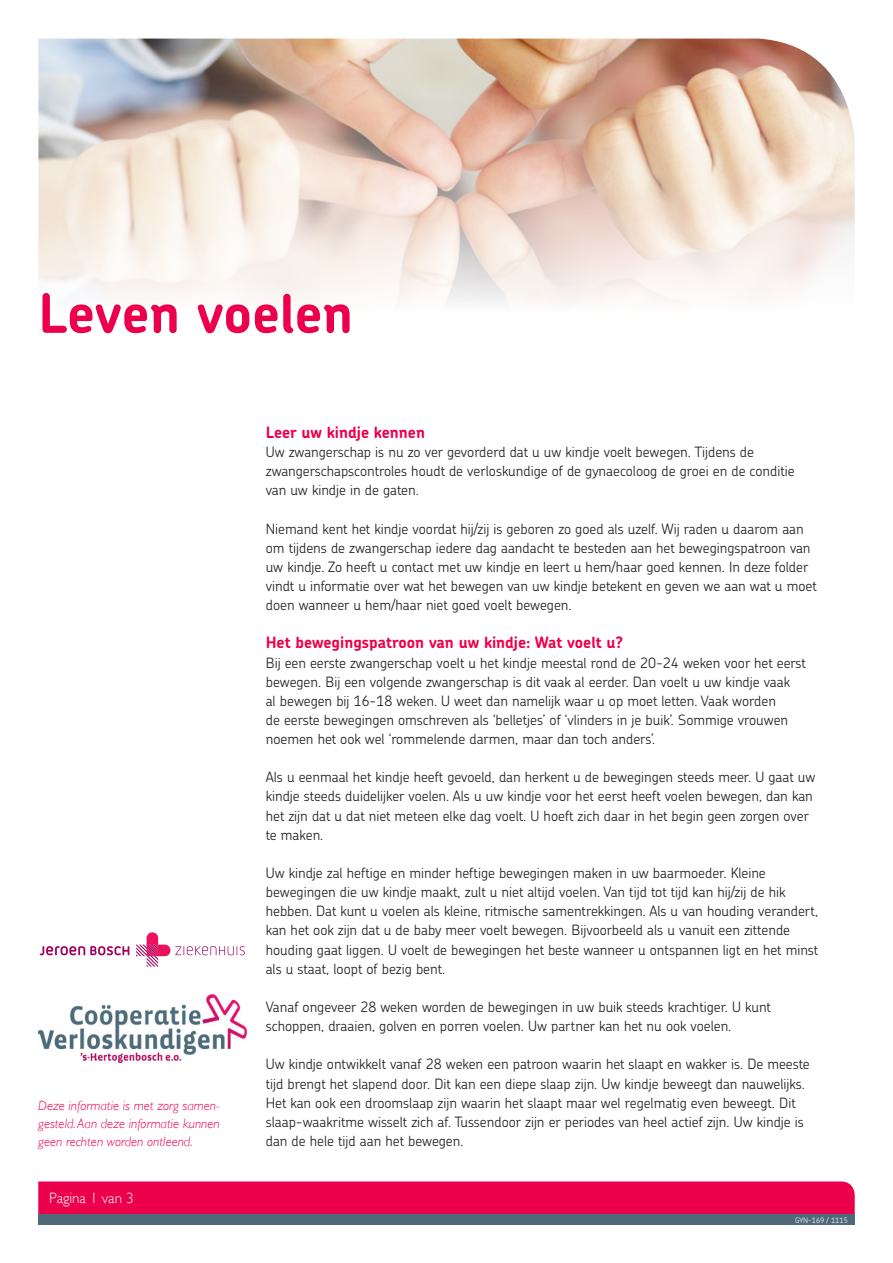
<style>
.page{position:relative;width:893px;height:1263px;background:#fff}
.page>*{position:absolute;margin:0;border:0;box-sizing:border-box;transform-origin:0 0}
.t1{font:700 54px "Chevin";color:#ec004b}
.t2{font:700 15.75px "Chevin";color:#ec004b}
.t3{font:300 15px "Gill Sans";color:#fff}
.t4{font:300 14.25px/19.2px "Chevin";color:#231f20}
.t5{font:italic 300 13.5px/18px "Gill Sans";color:#ec004b;text-align:justify}
.t6{font:300 7.5px "Chevin";color:#fff}
</style>
<div class="page">
<div style="left:38px;top:1181px;width:817px;height:33px;background:#ec004b"></div>
<div style="left:38px;top:1214px;width:817px;height:11px;background:#4e697a"></div>
<img style="left:38px;top:995px;width:209px;height:67px">
<svg style="left:136px;top:932px;width:109px;height:34px"></svg>
<svg style="left:40px;top:946px;width:89px;height:9px"></svg>
<img style="left:38px;top:39px;width:817px;height:263px">
<p class="t1" style="left:38px;top:278px;width:316px">Leven voelen</p>
<p class="t5" style="left:38px;top:1096px;width:183px">Deze informatie is met zorg samen&shy;gesteld. Aan deze informatie kunnen geen rechten worden ontleend.</p>
<p class="t3" style="left:49px;top:1186px;width:86px">Pagina 1 van 3</p>
<p class="t2" style="left:266px;top:422px;width:161px">Leer uw kindje kennen</p>
<p class="t4" style="left:266px;top:442px;width:530px">Uw zwangerschap is nu zo ver gevorderd dat u uw kindje voelt bewegen. Tijdens de zwangerschapscontroles houdt de verloskundige of de gynaecoloog de groei en de conditie van uw kindje in de gaten.</p>
<p class="t4" style="left:266px;top:519px;width:553px">Niemand kent het kindje voordat hij/zij is geboren zo goed als uzelf. Wij raden u daarom aan om tijdens de zwangerschap iedere dag aandacht te besteden aan het bewegingspatroon van uw kindje. Zo heeft u contact met uw kindje en leert u hem/haar goed kennen. In deze folder vindt u informatie over wat het bewegen van uw kindje betekent en geven we aan wat u moet doen wanneer u hem/haar niet goed voelt bewegen.</p>
<p class="t2" style="left:266px;top:632px;width:359px">Het bewegingspatroon van uw kindje: Wat voelt u?</p>
<p class="t4" style="left:266px;top:652px;width:542px">Bij een eerste zwangerschap voelt u het kindje meestal rond de 20-24 weken voor het eerst bewegen. Bij een volgende zwangerschap is dit vaak al eerder. Dan voelt u uw kindje vaak<br>al bewegen bij 16-18 weken. U weet dan namelijk waar u op moet letten. Vaak worden<br>de eerste bewegingen omschreven als ‘belletjes’ of ‘vlinders in je buik’. Sommige vrouwen noemen het ook wel ‘rommelende darmen, maar dan toch anders’.</p>
<p class="t4" style="left:266px;top:767px;width:551px">Als u eenmaal het kindje heeft gevoeld, dan herkent u de bewegingen steeds meer. U gaat uw kindje steeds duidelijker voelen. Als u uw kindje voor het eerst heeft voelen bewegen, dan kan het zijn dat u dat niet meteen elke dag voelt. U hoeft zich daar in het begin geen zorgen over te maken.</p>
<p class="t4" style="left:266px;top:863px;width:554px">Uw kindje zal heftige en minder heftige bewegingen maken in uw baarmoeder. Kleine bewegingen die uw kindje maakt, zult u niet altijd voelen. Van tijd tot tijd kan hij/zij de hik hebben. Dat kunt u voelen als kleine, ritmische samentrekkingen. Als u van houding verandert, kan het ook zijn dat u de baby meer voelt bewegen. Bijvoorbeeld als u vanuit een zittende houding gaat liggen. U voelt de bewegingen het beste wanneer u ontspannen ligt en het minst als u staat, loopt of bezig bent.</p>
<p class="t4" style="left:266px;top:997px;width:507px">Vanaf ongeveer 28 weken worden de bewegingen in uw buik steeds krachtiger. U kunt schoppen, draaien, golven en porren voelen. Uw partner kan het nu ook voelen.</p>
<p class="t4" style="left:266px;top:1054px;width:546px">Uw kindje ontwikkelt vanaf 28 weken een patroon waarin het slaapt en wakker is. De meeste tijd brengt het slapend door. Dit kan een diepe slaap zijn. Uw kindje beweegt dan nauwelijks.<br>Het kan ook een droomslaap zijn waarin het slaapt maar wel regelmatig even beweegt. Dit slaap-waakritme wisselt zich af. Tussendoor zijn er periodes van heel actief zijn. Uw kindje is dan de hele tijd aan het bewegen.</p>
<p class="t6" style="left:795px;top:1215px;width:54px">GYN-169 / 1115</p>
</div>
